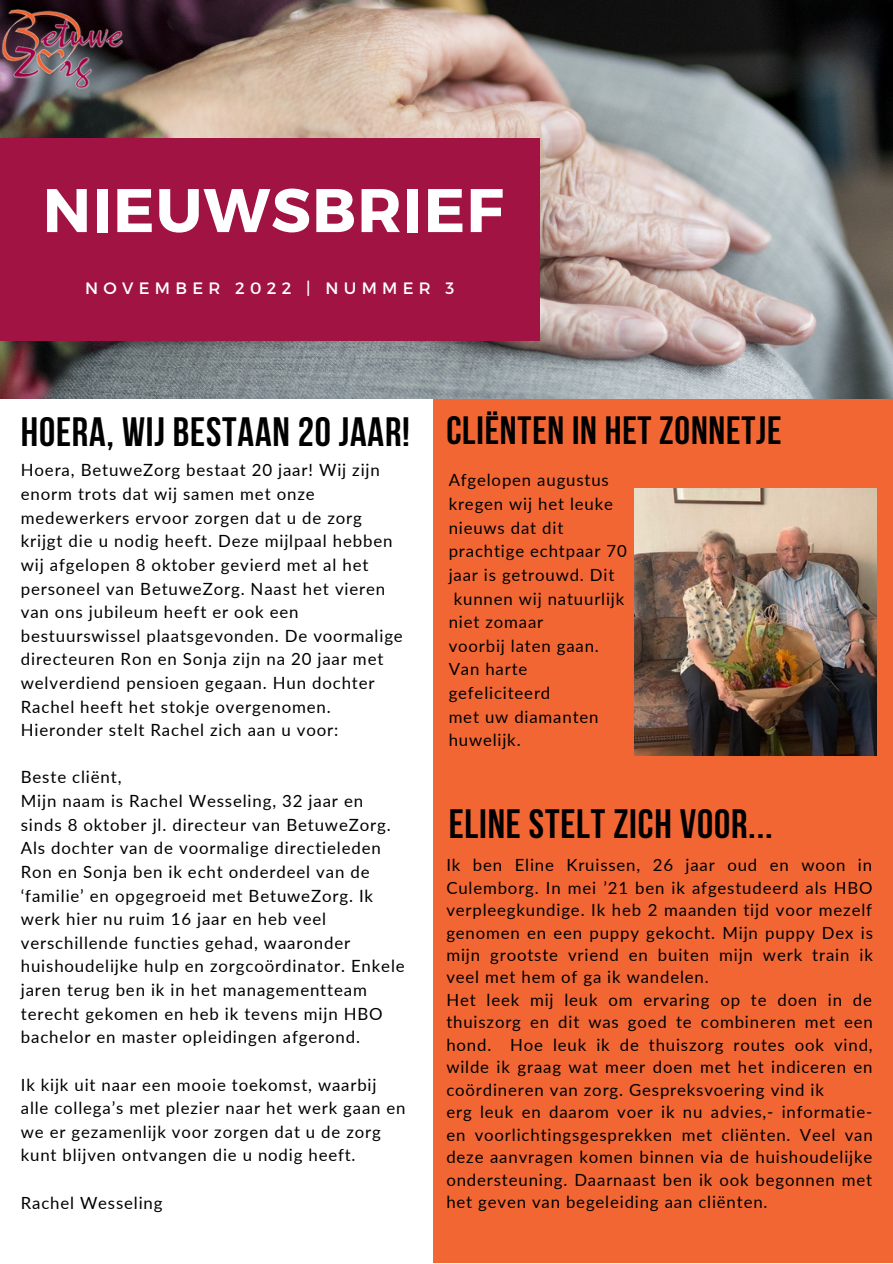
<style>
.page{position:relative;width:893px;height:1264px;background:#fff}
.page>*{position:absolute;margin:0;border:0;box-sizing:border-box;transform-origin:0 0}
.t1{font:700 61.5px "Montserrat";letter-spacing:.02em;color:#fff}
.t2{font:700 40.8px "Bebas Neue";letter-spacing:.02em;color:#000}
.t3{font:16.8px/23.5px "Lato";letter-spacing:.05em;color:#000}
.t4{font:16.5px "Montserrat";letter-spacing:.32em;color:#fff}
.s1{font-size:39.3px}
</style>
<div class="page">
<div style="left:433px;top:365px;width:459px;height:897px;background:#f26634"></div>
<img style="left:0;top:0;width:892px;height:398px">
<div style="left:0;top:138px;width:539px;height:203px;background:#a11343"></div>
<img style="left:0;top:8px;width:124px;height:81px">
<img style="left:634px;top:489px;width:241px;height:266px">
<h1 class="t1" style="left:43px;top:170px;width:462px">NIEUWSBRIEF</h1>
<p class="t4" style="left:85px;top:278px;width:371px">NOVEMBER 2022 | NUMMER 3</p>
<h2 class="t2" style="left:21px;top:415px;width:762px">HOERA, WIJ BESTAAN 20 JAAR! <span class="s1">CLIËNTEN IN HET ZONNETJE</span></h2>
<p class="t3" style="left:21px;top:458px;width:383px">Hoera, BetuweZorg bestaat 20 jaar! Wij zijn enorm trots dat wij samen met onze medewerkers ervoor zorgen dat u de zorg krijgt die u nodig heeft. Deze mijlpaal hebben wij afgelopen 8 oktober gevierd met al het personeel van BetuweZorg. Naast het vieren van ons jubileum heeft er ook een bestuurswissel plaatsgevonden. De voormalige directeuren Ron en Sonja zijn na 20 jaar met welverdiend pensioen gegaan. Hun dochter Rachel heeft het stokje overgenomen.<br>Hieronder stelt Rachel zich aan u voor:</p>
<p class="t3" style="left:21px;top:765px;width:385px">Beste cliënt,<br>Mijn naam is Rachel Wesseling, 32 jaar en sinds 8 oktober jl. directeur van BetuweZorg.<br>Als dochter van de voormalige directieleden Ron en Sonja ben ik echt onderdeel van de ‘familie’ en opgegroeid met BetuweZorg. Ik werk hier nu ruim 16 jaar en heb veel verschillende functies gehad, waaronder huishoudelijke hulp en zorgcoördinator. Enkele jaren terug ben ik in het managementteam terecht gekomen en heb ik tevens mijn HBO bachelor en master opleidingen afgerond.</p>
<p class="t3" style="left:21px;top:1072px;width:386px">Ik kijk uit naar een mooie toekomst, waarbij alle collega’s met plezier naar het werk gaan en we er gezamenlijk voor zorgen dat u de zorg kunt blijven ontvangen die u nodig heeft.</p>
<p class="t3" style="left:21px;top:1190px;width:143px">Rachel Wesseling</p>
<p class="t3" style="left:448px;top:468px;width:162px">Afgelopen augustus</p>
<p class="t3" style="left:448px;top:492px;width:166px">kregen wij het leuke</p>
<p class="t3" style="left:448px;top:515px;width:116px">nieuws dat dit</p>
<p class="t3" style="left:448px;top:539px;width:180px">prachtige echtpaar 70</p>
<p class="t3" style="left:448px;top:562px;width:167px">jaar is getrouwd. Dit</p>
<p class="t3" style="left:454px;top:586px;width:172px">kunnen wij natuurlijk</p>
<p class="t3" style="left:448px;top:610px;width:96px">niet zomaar</p>
<p class="t3" style="left:448px;top:633px;width:152px">voorbij laten gaan.</p>
<p class="t3" style="left:448px;top:657px;width:80px">Van harte</p>
<p class="t3" style="left:448px;top:680px;width:103px">gefeliciteerd</p>
<p class="t3" style="left:448px;top:704px;width:151px">met uw diamanten</p>
<p class="t3" style="left:448px;top:728px;width:73px">huwelijk.</p>
<h2 class="t2" style="left:448px;top:807px;width:325px">ELINE STELT ZICH VOOR...</h2>
<p class="t3" style="left:446px;top:853px;width:428px;line-height:22.5px">Ik ben Eline Kruissen, 26 jaar oud en woon in Culemborg. In mei ’21 ben ik afgestudeerd als HBO verpleegkundige. Ik heb 2 maanden tijd voor mezelf genomen en een puppy gekocht. Mijn puppy Dex is mijn grootste vriend en buiten mijn werk train ik veel met hem of ga ik wandelen.<br>Het leek mij leuk om ervaring op te doen in de thuiszorg en dit was goed te combineren met een hond. Hoe leuk ik de thuiszorg routes ook vind, wilde ik graag wat meer doen met het indiceren en coördineren van zorg. Gespreksvoering vind ik<br>erg leuk en daarom voer ik nu advies,- informatie&shy;en voorlichtingsgesprekken met cliënten. Veel van deze aanvragen komen binnen via de huishoudelijke ondersteuning. Daarnaast ben ik ook begonnen met het geven van begeleiding aan cliënten.</p>
</div>
